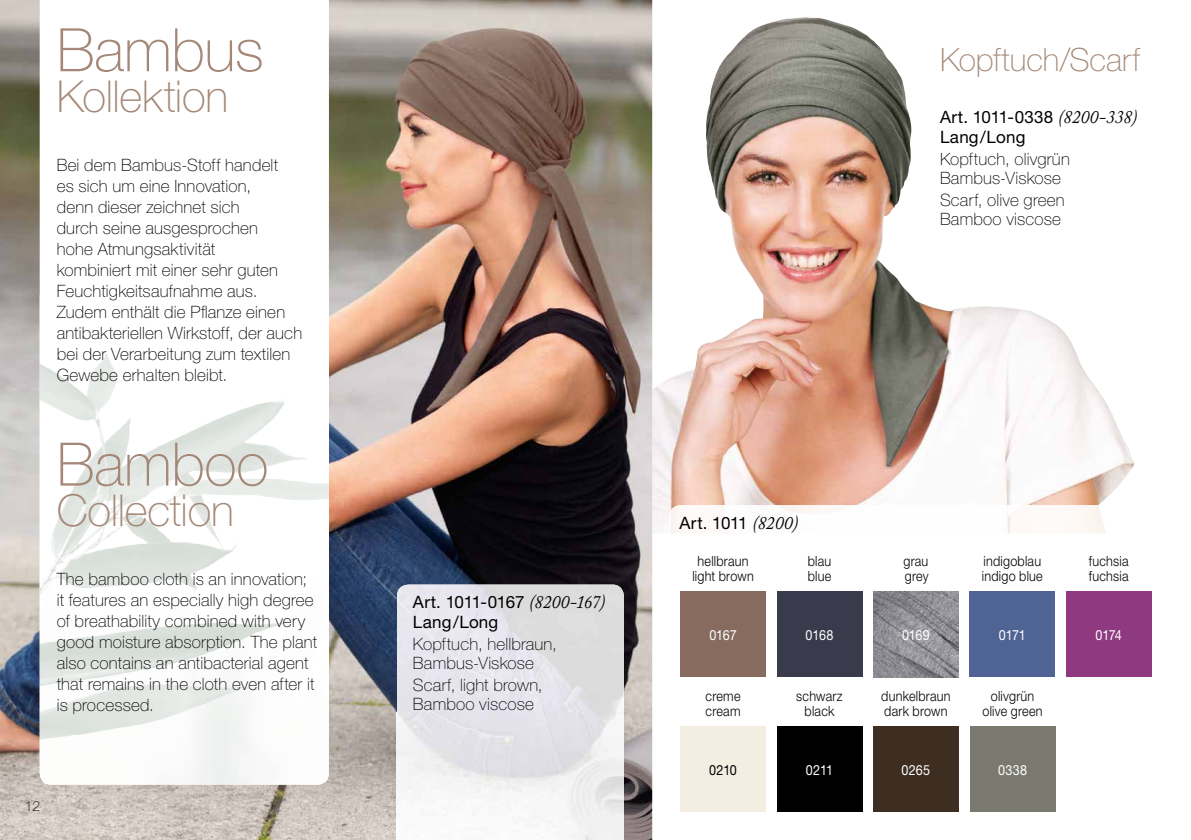
<style>
.page{position:relative;width:1191px;height:840px;background:#fff}
.page>*{position:absolute;margin:0;border:0;box-sizing:border-box;transform-origin:0 0}
.t1{font:100 60px "Helvetica Neue LT Std";letter-spacing:-.005em;color:#a48776}
.t2{font:100 44px "Helvetica Neue LT Std";letter-spacing:-.01em;color:#a48776}
.t3{font:100 32px "Helvetica Neue LT Std";letter-spacing:-.005em;color:#a48776}
.t4{font:100 17px/21px "Helvetica Neue LT Std";letter-spacing:.01em;color:#000}
.t5{font:17px/20px "Helvetica Neue LT Std";letter-spacing:.01em;color:#000}
.t6{font:300 14px/15px "Helvetica Neue LT Std";letter-spacing:.02em;color:#000;scale:.9 1}
.t7{font:14px "Helvetica Neue LT Std";letter-spacing:-.01em;color:#fff;scale:.9 1}
.t8{font:14px "Helvetica Neue LT Std";color:#000;scale:.9 1}
.t9{font:100 14px "Helvetica Neue LT Std";color:#000}
.s1{font-family:"Adobe Caslon Pro";font-style:italic;font-size:18.8px}
</style>
<div class="page">
<img style="left:652px;top:18px;width:482px;height:515px">
<img style="left:0;top:0;width:652px;height:839px">
<svg style="left:40px;top:0;width:289px;height:295px"></svg>
<img style="left:40px;top:295px;width:289px;height:489px">
<img style="left:397px;top:584px;width:227px;height:255px">
<svg style="left:680px;top:505px;width:472px;height:307px"></svg>
<img style="left:669px;top:505px;width:437px;height:28px">
<div style="left:970px;top:726px;width:85px;height:85px;background:#7a796f"></div>
<div style="left:680px;top:726px;width:85px;height:85px;background:#f4eee2"></div>
<div style="left:777px;top:726px;width:85px;height:85px;background:#000"></div>
<div style="left:873px;top:726px;width:85px;height:85px;background:#3e2d21"></div>
<div style="left:777px;top:591px;width:85px;height:85px;background:#393a4c"></div>
<div style="left:680px;top:591px;width:85px;height:85px;background:#876b5f"></div>
<img style="left:873px;top:591px;width:85px;height:85px">
<div style="left:1066px;top:591px;width:85px;height:85px;background:#8f3981"></div>
<div style="left:969px;top:591px;width:85px;height:85px;background:#506395"></div>
<h1 class="t1" style="left:57px;top:16px;width:208px">Bambus</h1>
<h2 class="t2" style="left:57px;top:71px;width:173px">Kollektion</h2>
<p class="t4" style="left:57px;top:154px;width:247px">Bei dem Bambus-Stoff handelt<br>es sich um eine Innovation,<br>denn dieser zeichnet sich<br>durch seine ausgesprochen<br>hohe Atmungsaktivität<br>kombiniert mit einer sehr guten<br>Feuchtigkeitsaufnahme aus.<br>Zudem enthält die Pflanze einen anti bakteriellen Wirkstoff, der auch bei der Verarbeitung zum textilen<br>Gewebe erhalten bleibt.</p>
<h1 class="t1" style="left:57px;top:429px;width:213px">Bamboo</h1>
<h2 class="t2" style="left:57px;top:485px;width:179px">Collection</h2>
<p class="t4" style="left:57px;top:568px;width:262px">The bamboo cloth is an innovation; it features an especially high degree of breathability combined with very good moisture absorption. The plant also contains an antibacterial agent that remains in the cloth even after it is processed.</p>
<p class="t9" style="left:25px;top:798px;width:17px">12</p>
<h3 class="t3" style="left:940px;top:41px;width:201px">Kopftuch/Scarf</h3>
<p class="t5" style="left:940px;top:107px;width:199px">Art. 1011-0338 <span class="s1">(8200-338)<br></span>Lang/Long</p>
<p class="t4" style="left:940px;top:149px;width:131px;line-height:19px">Kopftuch, olivgrün<br>Bambus-Viskose</p>
<p class="t4" style="left:940px;top:190px;width:126px;line-height:19px">Scarf, olive green<br>Bamboo viscose</p>
<p class="t5" style="left:413px;top:591px;width:194px">Art. 1011-0167 <span class="s1">(8200-167)<br></span>Lang/Long</p>
<p class="t4" style="left:413px;top:634px;width:145px;line-height:19px">Kopftuch, hellbraun,<br>Bambus-Viskose</p>
<p class="t4" style="left:413px;top:675px;width:131px;line-height:19px">Scarf, light brown,<br>Bamboo viscose</p>
<p class="t5" style="left:679px;top:512px;width:120px">Art. 1011 <span class="s1">(8200)</span></p>
<p class="t6" style="left:692px;top:553px;width:70px;text-align:center">hellbraun light brown</p>
<p class="t6" style="left:807px;top:553px;width:28px">blau blue</p>
<p class="t6" style="left:903px;top:553px;width:29px">grau grey</p>
<p class="t6" style="left:982px;top:553px;width:69px">indigoblau indigo blue</p>
<p class="t6" style="left:1088px;top:553px;width:46px">fuchsia fuchsia</p>
<p class="t7" style="left:709px;top:626px;width:32px">0167</p>
<p class="t7" style="left:805px;top:626px;width:32px">0168</p>
<p class="t7" style="left:902px;top:626px;width:32px">0169</p>
<p class="t7" style="left:999px;top:626px;width:31px">0171</p>
<p class="t7" style="left:1095px;top:626px;width:31px">0174</p>
<p class="t6" style="left:705px;top:687px;width:40px">creme cream</p>
<p class="t6" style="left:796px;top:687px;width:53px;text-align:center">schwarz black</p>
<p class="t6" style="left:881px;top:687px;width:79px">dunkelbraun dark brown</p>
<p class="t6" style="left:982px;top:687px;width:68px;text-align:center">olivgrün olive green</p>
<p class="t8" style="left:709px;top:761px;width:32px">0210</p>
<p class="t7" style="left:806px;top:761px;width:32px">0211</p>
<p class="t7" style="left:901px;top:761px;width:33px">0265</p>
<p class="t7" style="left:998px;top:761px;width:34px">0338</p>
</div>
